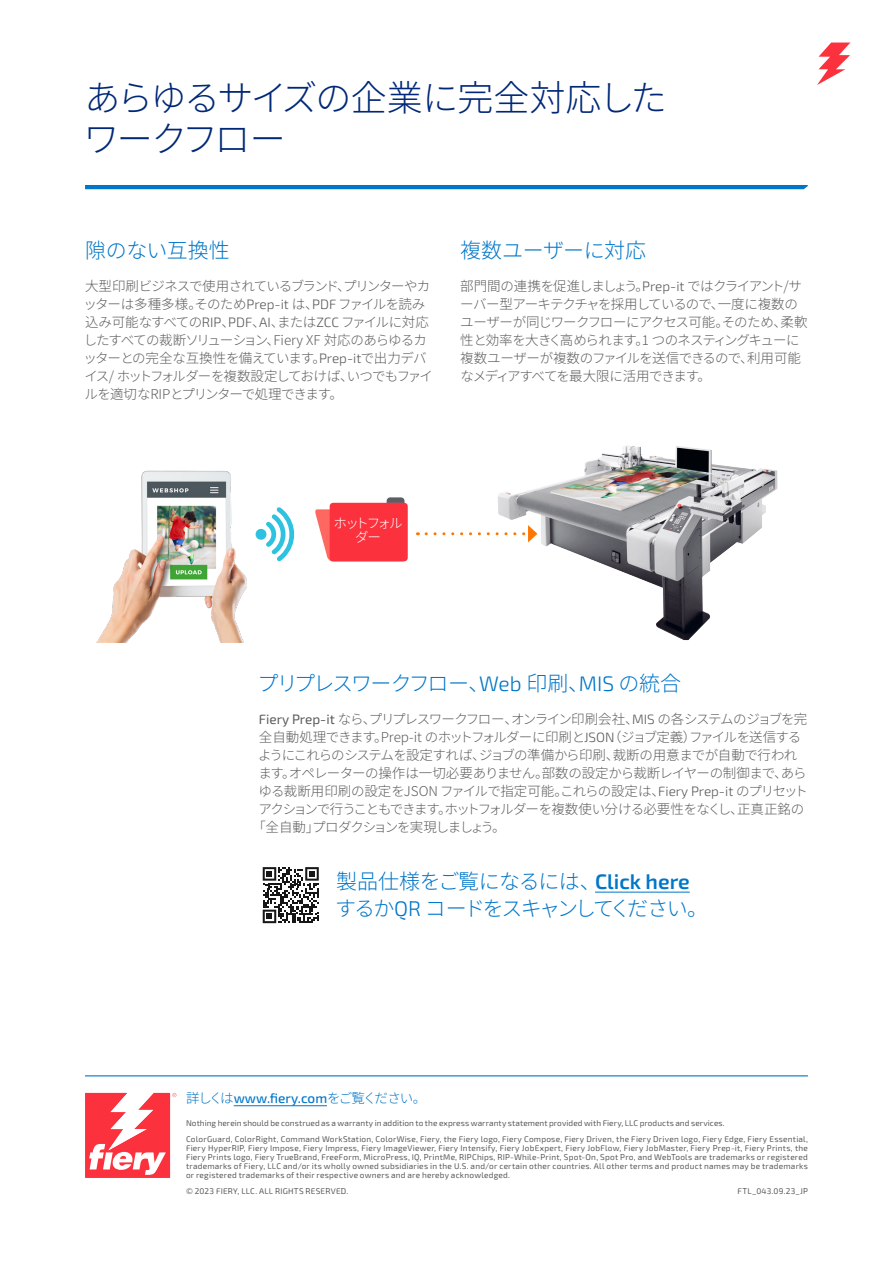
<style>
.page{position:relative;width:893px;height:1263px;background:#fff}
.page>*{position:absolute;margin:0;border:0;box-sizing:border-box;transform-origin:0 0}
.t1{font:300 36px/40.5px "Source Han Sans JP";letter-spacing:-.065em;color:#002877}
.t2{font:300 21px/27px "Source Han Sans JP";letter-spacing:-.08em;color:#0076c8}
.t3{font:300 21px "Source Han Sans JP";letter-spacing:-.015em;color:#0076c8}
.t4{font:300 13.5px/18px "Source Han Sans JP";letter-spacing:-.055em;color:#5d5c5c}
.t5{font:300 13.5px "Source Han Sans JP";letter-spacing:-.09em;color:#5d5c5c}
.t6{font:300 13.5px "Source Han Sans JP";letter-spacing:-.02em;color:#5d5c5c}
.t7{font:300 13.5px "Source Han Sans JP";letter-spacing:-.075em;color:#5d5c5c}
.t8{font:300 13.5px "Source Han Sans JP";letter-spacing:-.03em;color:#5d5c5c}
.t9{font:500 13.5px "Exo 2";color:#0076c8}
.t10{font:300 13.5px "Source Han Sans JP";letter-spacing:-.08em;color:#5d5c5c}
.t11{font:300 13.5px/13.5px "Source Han Sans JP";letter-spacing:-.155em;color:#fff;text-align:center}
.t12{font:8.25px/9px "Exo 2";letter-spacing:.025em;color:#5d5c5c}
.s1{font-family:"Exo 2"}
.s2{font-family:"Exo 2";font-weight:400}
.s3{font-family:"Exo 2";font-weight:600}
.s4{font-family:"Source Han Sans JP";font-weight:300}
</style>
<div class="page">
<hr style="left:234px;top:1105px;width:93px;height:1px;background:#0076c8">
<hr style="left:85px;top:1075px;width:723px;height:1px;background:#0076c8">
<svg style="left:85px;top:1093px;width:92px;height:85px"></svg>
<svg style="left:817px;top:43px;width:33px;height:42px"></svg>
<hr style="left:85px;top:185px;width:723px;height:4px;background:#0076c8">
<hr style="left:595px;top:892px;width:95px;height:1px;background:#0076c8">
<img style="left:498px;top:446px;width:280px;height:195px">
<img style="left:96px;top:470px;width:151px;height:173px">
<svg style="left:255px;top:507px;width:40px;height:55px"></svg>
<svg style="left:426px;top:525px;width:111px;height:17px"></svg>
<svg style="left:387px;top:497px;width:17px;height:6px"></svg>
<svg style="left:315px;top:509px;width:17px;height:52px"></svg>
<div style="left:330px;top:503px;width:78px;height:58px;background:#fb323e;border-radius:4px"></div>
<svg style="left:263px;top:867px;width:56px;height:56px"></svg>
<h1 class="t1" style="left:84px;top:79px;width:585px">あらゆるサイズの企業に完全対応したワークフロー</h1>
<h2 class="t3" style="left:85px;top:238px;width:146px">隙のない互換性</h2>
<p class="t4" style="left:84px;top:277px;width:351px">大型印刷ビジネスで使用されているブランド、プリンターやカッターは多種多様。そのため<span class="s1">Prep-it</span> は、<span class="s1">PDF</span> ファイルを読み込み可能なすべての<span class="s1">RIP</span>、<span class="s1">PDF</span>、<span class="s1">AI</span>、または<span class="s1">ZCC</span> ファイルに対応したすべての裁断ソリューション、Fiery XF 対応のあらゆるカッターとの完全な互換性を備えています。<span class="s1">Prep-it</span>で出力デバイス/ ホットフォルダーを複数設定しておけば、いつでもファイルを適切なRIPとプリンターで処理できます。</p>
<h2 class="t3" style="left:460px;top:238px;width:187px">複数ユーザーに対応</h2>
<h3 class="t4" style="left:460px;top:277px;width:349px">部門間の連携を促進しましょう。<span class="s1">Prep-it</span> ではクライアント/サーバー型アーキテクチャを採用しているので、一度に複数のユーザーが同じワークフローにアクセス可能。そのため、柔軟性と効率を大きく高められます。1 つのネスティングキューに複数ユーザーが複数のファイルを送信できるので、利用可能なメディアすべてを最大限に活用できます。</h3>
<h3 class="t11" style="left:333px;top:517px;width:71px">ホットフォルダー</h3>
<h2 class="t2" style="left:258px;top:671px;width:425px">プリプレスワークフロー、<span class="s1">Web</span> 印刷、<span class="s1">MIS</span> の統合</h2>
<h3 class="t5" style="left:259px;top:712px;width:550px"><span class="s2">Fiery Prep-it</span> なら、プリプレスワークフロー、オンライン印刷会社、<span class="s1">MIS</span> の各システムのジョブを完</h3>
<h3 class="t4" style="left:259px;top:729px;width:544px">全自動処理できます。Prep-it のホットフォルダーに印刷と<span class="s1">JSON</span>（ジョブ定義）ファイルを送信する</h3>
<h3 class="t4" style="left:258px;top:747px;width:541px">ようにこれらのシステムを設定すれば、ジョブの準備から印刷、裁断の用意までが自動で行われ</h3>
<h3 class="t8" style="left:258px;top:766px;width:550px">ます。オペレーターの操作は一切必要ありません。部数の設定から裁断レイヤーの制御まで、あら</h3>
<h3 class="t6" style="left:259px;top:784px;width:551px">ゆる裁断用印刷の設定をJSON ファイルで指定可能。これらの設定は、<span class="s1">Fiery Prep-it</span> のプリセット</h3>
<h3 class="t7" style="left:258px;top:802px;width:547px">アクションで行うこともできます。ホットフォルダーを複数使い分ける必要性をなくし、正真正銘の</h3>
<h3 class="t10" style="left:252px;top:820px;width:255px">「全自動」プロダクションを実現しましょう。</h3>
<h2 class="t2" style="left:335px;top:868px;width:375px">製品仕様をご覧になるには、<span class="s3">Click here</span>するか<span class="s1">QR</span> コードをスキャンしてください。</h2>
<h3 class="t9" style="left:186px;top:1088px;width:242px"><span class="s4">詳しくは</span>www.fiery.com<span class="s4">をご覧ください。</span></h3>
<p class="t12" style="left:186px;top:1114px;width:623px;line-height:16.5px">Nothing herein should be construed as a warranty in addition to the express warranty statement provided with Fiery, LLC products and services.<br>ColorGuard, ColorRight, Command WorkStation, ColorWise, Fiery, the Fiery logo, Fiery Compose, Fiery Driven, the Fiery Driven logo, Fiery Edge, Fiery Essential,</p>
<p class="t12" style="left:186px;top:1143px;width:623px;text-align:justify">Fiery HyperRIP, Fiery Impose, Fiery Impress, Fiery ImageViewer, Fiery Intensify, Fiery JobExpert, Fiery JobFlow, Fiery JobMaster, Fiery Prep-it, Fiery Prints, the Fiery Prints logo, Fiery TrueBrand, FreeForm, MicroPress, IQ, PrintMe, RIPChips, RIP-While-Print, Spot-On, Spot Pro, and WebTools are trademarks or registered trademarks of Fiery, LLC and/or its wholly owned subsidiaries in the U.S. and/or certain other countries. All other terms and product names may be trademarks or registered trademarks of their respective owners and are hereby acknowledged.</p>
<p class="t12" style="left:186px;top:1187px;width:164px">© 2023 FIERY, LLC. ALL RIGHTS RESERVED.</p>
<p class="t12" style="left:737px;top:1186px;width:72px">FTL_043.09.23_JP</p>
</div>
